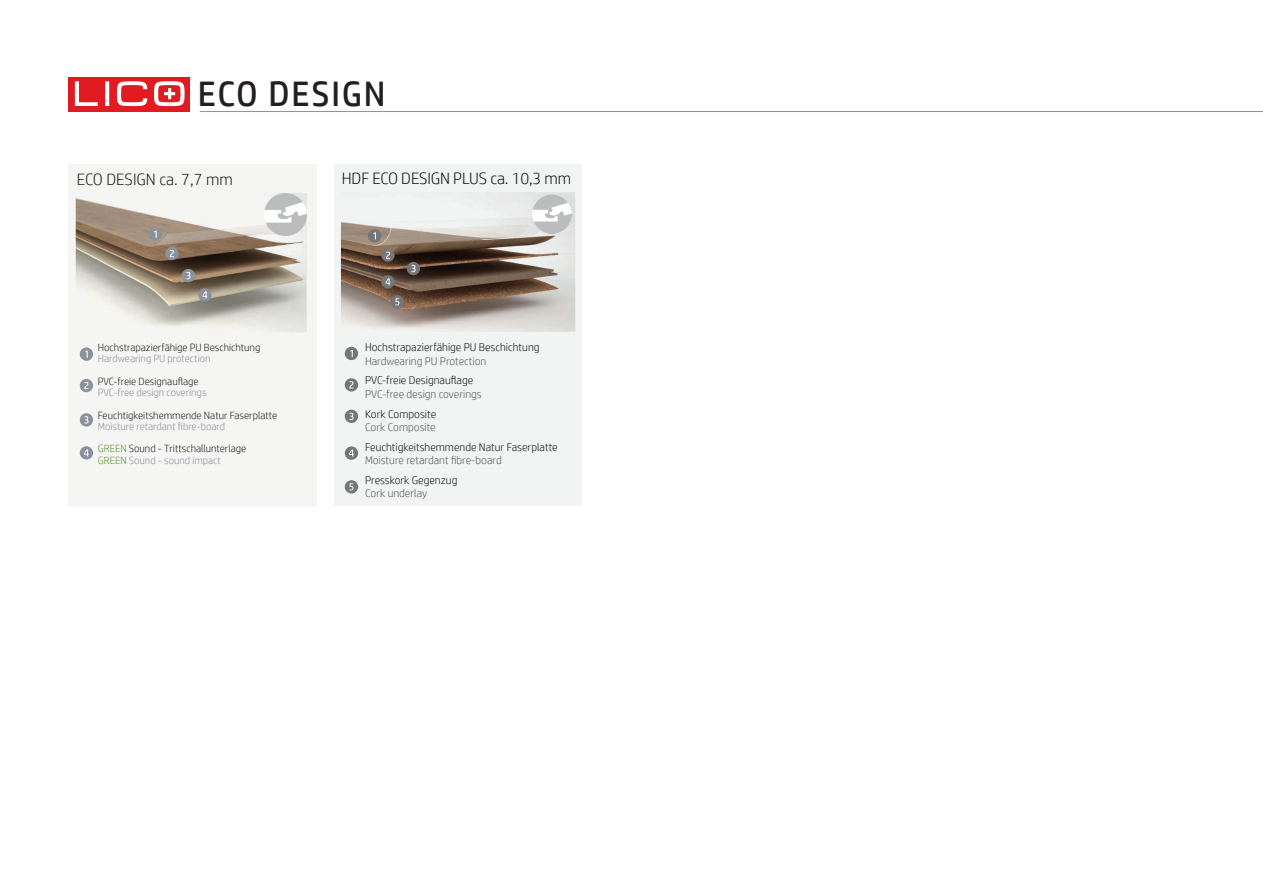
<style>
.page{position:relative;width:1263px;height:893px;background:#fff}
.page>*{position:absolute;margin:0;border:0;box-sizing:border-box;transform-origin:0 0}
.t1{font:35.4px "HP Simplified";letter-spacing:.05em;color:#231f20}
.t2{font:300 16.5px "HP Simplified";letter-spacing:-.01em;color:#121617}
.t3{font:300 16.5px "HP Simplified";color:#231f20}
.t4{font:300 11.25px "HP Simplified";color:#121617}
.t5{font:300 11.25px "HP Simplified";color:#595c5d}
.t6{font:300 10.5px/22.5px "HP Simplified";color:#8b929c}
.t7{font:300 10.5px "HP Simplified";color:#231f20}
.s1{color:#5f9231}
.s2{color:#231f20}
</style>
<div class="page">
<hr style="left:200px;top:111px;width:1063px;height:1px;background:#8b929c">
<div style="left:68px;top:77px;width:122px;height:34px;background:#e21a21"></div>
<svg style="left:75px;top:81px;width:110px;height:25px"></svg>
<div style="left:68px;top:164px;width:248px;height:342px;background:#f5f5f4"></div>
<img style="left:76px;top:193px;width:231px;height:139px">
<div style="left:80px;top:347px;width:13px;height:14px;background:#8b929c;border-radius:50%"></div>
<svg style="left:85px;top:351px;width:3px;height:7px"></svg>
<div style="left:149px;top:228px;width:13px;height:13px;background:#8b929c;border-radius:50%"></div>
<svg style="left:154px;top:231px;width:3px;height:7px"></svg>
<svg style="left:80px;top:379px;width:13px;height:13px"></svg>
<svg style="left:84px;top:382px;width:4px;height:7px"></svg>
<div style="left:165px;top:247px;width:13px;height:13px;background:#8b929c;border-radius:50%"></div>
<svg style="left:170px;top:250px;width:4px;height:7px"></svg>
<div style="left:80px;top:413px;width:13px;height:14px;background:#8b929c;border-radius:50%"></div>
<svg style="left:84px;top:416px;width:4px;height:8px"></svg>
<div style="left:182px;top:269px;width:13px;height:13px;background:#8b929c;border-radius:50%"></div>
<svg style="left:186px;top:272px;width:4px;height:7px"></svg>
<div style="left:198px;top:288px;width:14px;height:14px;background:#8b929c;border-radius:50%"></div>
<svg style="left:203px;top:291px;width:4px;height:7px"></svg>
<div style="left:80px;top:446px;width:13px;height:14px;background:#8b929c;border-radius:50%"></div>
<svg style="left:84px;top:449px;width:5px;height:7px"></svg>
<img style="left:265px;top:193px;width:41px;height:42px">
<div style="left:335px;top:164px;width:247px;height:342px;background:#f1f4f3"></div>
<img style="left:341px;top:192px;width:234px;height:140px">
<div style="left:345px;top:347px;width:13px;height:13px;background:#747677;border-radius:50%"></div>
<svg style="left:350px;top:350px;width:3px;height:7px"></svg>
<div style="left:368px;top:229px;width:13px;height:14px;background:#747677;border-radius:50%"></div>
<svg style="left:373px;top:232px;width:3px;height:7px"></svg>
<svg style="left:345px;top:378px;width:13px;height:14px"></svg>
<svg style="left:349px;top:381px;width:4px;height:7px"></svg>
<div style="left:381px;top:249px;width:14px;height:13px;background:#747677;border-radius:50%"></div>
<svg style="left:386px;top:252px;width:4px;height:7px"></svg>
<svg style="left:345px;top:410px;width:13px;height:13px"></svg>
<svg style="left:349px;top:413px;width:4px;height:7px"></svg>
<div style="left:407px;top:262px;width:13px;height:13px;background:#747677;border-radius:50%"></div>
<svg style="left:411px;top:265px;width:5px;height:7px"></svg>
<div style="left:345px;top:446px;width:13px;height:14px;background:#747677;border-radius:50%"></div>
<svg style="left:349px;top:450px;width:5px;height:7px"></svg>
<div style="left:381px;top:275px;width:14px;height:13px;background:#747677;border-radius:50%"></div>
<svg style="left:386px;top:278px;width:4px;height:7px"></svg>
<div style="left:391px;top:295px;width:13px;height:13px;background:#747677;border-radius:50%"></div>
<svg style="left:395px;top:298px;width:4px;height:7px"></svg>
<div style="left:345px;top:480px;width:13px;height:13px;background:#747677;border-radius:50%"></div>
<svg style="left:349px;top:483px;width:4px;height:7px"></svg>
<img style="left:533px;top:195px;width:38px;height:38px">
<h1 class="t1" style="left:198px;top:73px;width:189px">ECO DESIGN</h1>
<h2 class="t3" style="left:77px;top:169px;width:157px">ECO DESIGN ca. 7,7 mm</h2>
<p class="t7" style="left:98px;top:340px;width:164px">Hochstrapazierfähige PU Beschichtung</p>
<p class="t6" style="left:98px;top:347px;width:114px">Hardwearing PU protection</p>
<p class="t7" style="left:98px;top:374px;width:102px">PVC-freie Designauflage</p>
<p class="t6" style="left:98px;top:381px;width:110px">PVC-free design coverings</p>
<p class="t7" style="left:98px;top:408px;width:181px">Feuchtigkeitshemmende Natur Faserplatte</p>
<p class="t6" style="left:98px;top:415px;width:150px">Moisture retardant fibre-board<br><span class="s1">GREEN</span> <span class="s2">Sound - Trittschallunterlage</span></p>
<p class="t6" style="left:98px;top:448px;width:125px"><span class="s1">GREEN</span> Sound - sound impact</p>
<h2 class="t2" style="left:342px;top:168px;width:231px">HDF ECO DESIGN PLUS ca. 10,3 mm</h2>
<p class="t4" style="left:365px;top:340px;width:176px">Hochstrapazierfähige PU Beschichtung</p>
<p class="t5" style="left:365px;top:354px;width:123px">Hardwearing PU Protection</p>
<p class="t4" style="left:365px;top:373px;width:110px">PVC-freie Designauflage</p>
<p class="t5" style="left:365px;top:387px;width:118px">PVC-free design coverings</p>
<p class="t4" style="left:365px;top:406px;width:73px">Kork Composite</p>
<p class="t5" style="left:365px;top:420px;width:72px">Cork Composite</p>
<p class="t4" style="left:365px;top:439px;width:194px">Feuchtigkeitshemmende Natur Faserplatte</p>
<p class="t5" style="left:365px;top:453px;width:138px">Moisture retardant fibre-board</p>
<p class="t4" style="left:365px;top:472px;width:94px">Presskork Gegenzug</p>
<p class="t5" style="left:365px;top:486px;width:64px">Cork underlay</p>
</div>
